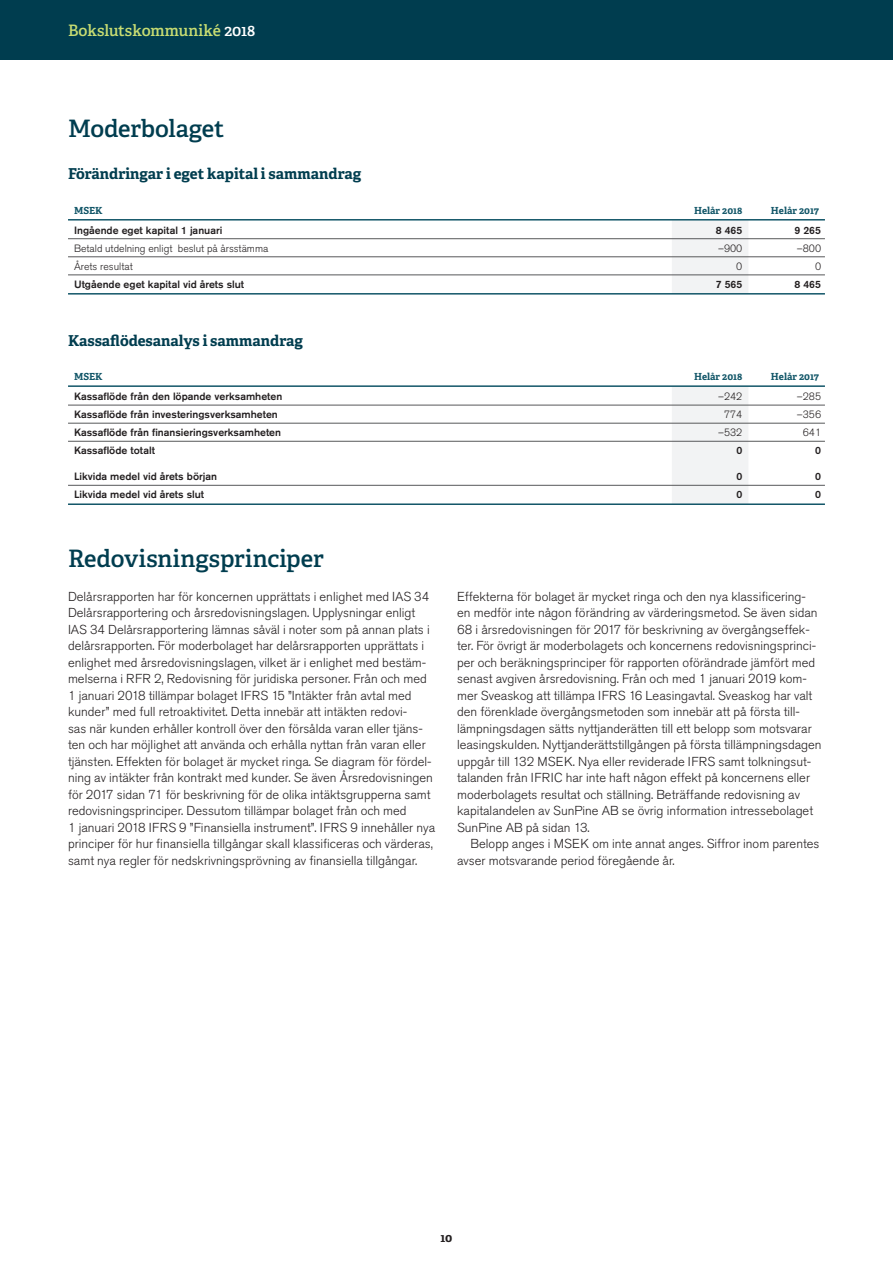
<style>
.page{position:relative;width:893px;height:1263px;background:#fff}
.page>*{position:absolute;margin:0;border:0;box-sizing:border-box;transform-origin:0 0}
.t1{font:600 24px "Adelle";letter-spacing:-.005em;color:#003d4f}
.t2{font:600 15.75px "Adelle";color:#c7dc72}
.t3{font:700 15px "Adelle";color:#003d4f}
.t4{font:300 12.9px/16.5px "Akzidenz Grotesk Std";color:#231f20}
.t5{font:700 12px "Adelle";color:#231f20}
.t6{font:500 10.5px "Akzidenz Grotesk Std";color:#231f20}
.t7{font:300 10.5px "Akzidenz Grotesk Std";color:#231f20}
.t8{font:700 9.75px "Adelle";color:#125668}
.s1{color:#fff}
</style>
<div class="page">
<div style="left:0;top:0;width:893px;height:60px;background:#003d4f"></div>
<div style="left:672px;top:221px;width:76px;height:72px;background:#f2f3f4"></div>
<hr style="left:68px;top:257px;width:757px;height:1px;background:#57585a">
<hr style="left:68px;top:219px;width:757px;height:2px;background:#125668">
<hr style="left:68px;top:238px;width:757px;height:1px;background:#57585a">
<hr style="left:68px;top:275px;width:757px;height:1px;background:#57585a">
<hr style="left:68px;top:293px;width:757px;height:2px;background:#125668">
<div style="left:672px;top:387px;width:76px;height:116px;background:#f2f3f4"></div>
<hr style="left:68px;top:385px;width:757px;height:2px;background:#125668">
<hr style="left:68px;top:405px;width:757px;height:1px;background:#57585a">
<hr style="left:68px;top:423px;width:757px;height:1px;background:#57585a">
<hr style="left:68px;top:485px;width:757px;height:1px;background:#57585a">
<hr style="left:68px;top:503px;width:757px;height:2px;background:#125668">
<hr style="left:68px;top:441px;width:757px;height:1px;background:#57585a">
<p class="t2" style="left:68px;top:24px;width:189px">Bokslutskommuniké <span class="s1">2018</span></p>
<h1 class="t1" style="left:68px;top:119px;width:158px">Moderbolaget</h1>
<p class="t3" style="left:68px;top:168px;width:295px">Förändringar i eget kapital i sammandrag</p>
<p class="t8" style="left:74px;top:206px;width:30px">MSEK</p>
<p class="t8" style="left:694px;top:206px;width:50px">Helår 2018</p>
<p class="t8" style="left:771px;top:206px;width:49px">Helår 2017</p>
<p class="t6" style="left:74px;top:226px;width:150px">Ingående eget kapital 1 januari</p>
<p class="t6" style="left:716px;top:226px;width:28px">8 465</p>
<p class="t6" style="left:794px;top:226px;width:28px">9 265</p>
<p class="t7" style="left:74px;top:244px;width:196px">Betald utdelning enligt beslut på årsstämma</p>
<p class="t7" style="left:718px;top:244px;width:26px">–900</p>
<p class="t7" style="left:797px;top:244px;width:26px">–800</p>
<p class="t7" style="left:74px;top:262px;width:60px">Årets resultat</p>
<p class="t7" style="left:736px;top:262px;width:8px">0</p>
<p class="t7" style="left:815px;top:262px;width:8px">0</p>
<p class="t6" style="left:74px;top:280px;width:172px">Utgående eget kapital vid årets slut</p>
<p class="t6" style="left:716px;top:280px;width:28px">7 565</p>
<p class="t6" style="left:794px;top:280px;width:28px">8 465</p>
<p class="t3" style="left:68px;top:334px;width:236px">Kassaflödesanalys i sammandrag</p>
<p class="t8" style="left:74px;top:373px;width:30px">MSEK</p>
<p class="t8" style="left:694px;top:373px;width:50px">Helår 2018</p>
<p class="t8" style="left:771px;top:373px;width:49px">Helår 2017</p>
<p class="t6" style="left:74px;top:392px;width:210px">Kassaflöde från den löpande verksamheten</p>
<p class="t7" style="left:718px;top:392px;width:26px">–242</p>
<p class="t7" style="left:797px;top:392px;width:26px">–285</p>
<p class="t6" style="left:74px;top:410px;width:205px">Kassaflöde från investeringsverksamheten</p>
<p class="t7" style="left:724px;top:410px;width:20px">774</p>
<p class="t7" style="left:797px;top:410px;width:26px">–356</p>
<p class="t6" style="left:74px;top:429px;width:209px">Kassaflöde från finansieringsverksamheten</p>
<p class="t7" style="left:718px;top:429px;width:26px">–532</p>
<p class="t7" style="left:803px;top:429px;width:20px">641</p>
<p class="t6" style="left:74px;top:447px;width:82px">Kassaflöde totalt</p>
<p class="t6" style="left:736px;top:447px;width:7px">0</p>
<p class="t6" style="left:815px;top:447px;width:7px">0</p>
<p class="t6" style="left:74px;top:473px;width:145px">Likvida medel vid årets början</p>
<p class="t6" style="left:736px;top:473px;width:7px">0</p>
<p class="t6" style="left:815px;top:473px;width:7px">0</p>
<p class="t6" style="left:74px;top:491px;width:132px">Likvida medel vid årets slut</p>
<p class="t6" style="left:736px;top:491px;width:7px">0</p>
<p class="t6" style="left:815px;top:491px;width:7px">0</p>
<h1 class="t1" style="left:68px;top:549px;width:257px">Redovisningsprinciper</h1>
<p class="t4" style="left:68px;top:589px;width:369px">Delårsrapporten har för koncernen upprättats i enlighet med IAS 34<br>Delårsrapportering och årsredovisningslagen. Upplysningar enligt IAS 34 Delårsrapportering lämnas såväl i noter som på annan plats i delårsrapporten. För moderbolaget har delårsrapporten upprättats i enlighet med årsredovisningslagen, vilket är i enlighet med bestäm&shy;melserna i RFR 2, Redovisning för juridiska personer. Från och med 1 januari 2018 tillämpar bolaget IFRS 15 ”Intäkter från avtal med kunder” med full retroaktivitet. Detta innebär att intäkten redovi-<br>sas när kunden erhåller kontroll över den försålda varan eller tjäns&shy;ten och har möjlighet att använda och erhålla nyttan från varan eller tjänsten. Effekten för bolaget är mycket ringa. Se diagram för fördel&shy;ning av intäkter från kontrakt med kunder. Se även Års redovisningen för 2017 sidan 71 för beskrivning för de olika intäkts grupperna samt redovisningsprinciper. Dessutom tillämpar bolaget från och med<br>1 januari 2018 IFRS 9 ”Finansiella instrument”. IFRS 9 innehåller nya principer för hur finansiella tillgångar skall klassificeras och värderas, samt nya regler för nedskrivningsprövning av finansiella tillgångar.</p>
<p class="t4" style="left:457px;top:589px;width:366px">Effekterna för bolaget är mycket ringa och den nya klassificering&shy;en medför inte någon förändring av värderingsmetod. Se även sidan 68 i årsredovisningen för 2017 för beskrivning av övergångseffek&shy;ter. För övrigt är moderbolagets och koncernens redovisningsprinci&shy;per och beräkningsprinciper för rapporten oförändrade jämfört med senast avgiven årsredovisning. Från och med 1 januari 2019 kom&shy;mer Sveaskog att tillämpa IFRS 16 Leasingavtal. Sveaskog har valt den förenklade övergångsmetoden som innebär att på första till&shy;lämpningsdagen sätts nyttjanderätten till ett belopp som motsvarar leasingskulden. Nyttjanderättstillgången på första tillämpningsdagen uppgår till 132 MSEK. Nya eller reviderade IFRS samt tolkningsut&shy;talanden från IFRIC har inte haft någon effekt på koncernens eller moderbolagets resultat och ställning. Beträffande redovisning av kapitalandelen av SunPine AB se övrig information intressebolaget SunPine AB på sidan 13.</p>
<p class="t4" style="left:457px;top:837px;width:364px;text-indent:13px">Belopp anges i MSEK om inte annat anges. Siffror inom parentes avser motsvarande period föregående år.</p>
<p class="t5" style="left:440px;top:1232px;width:14px">10</p>
</div>
